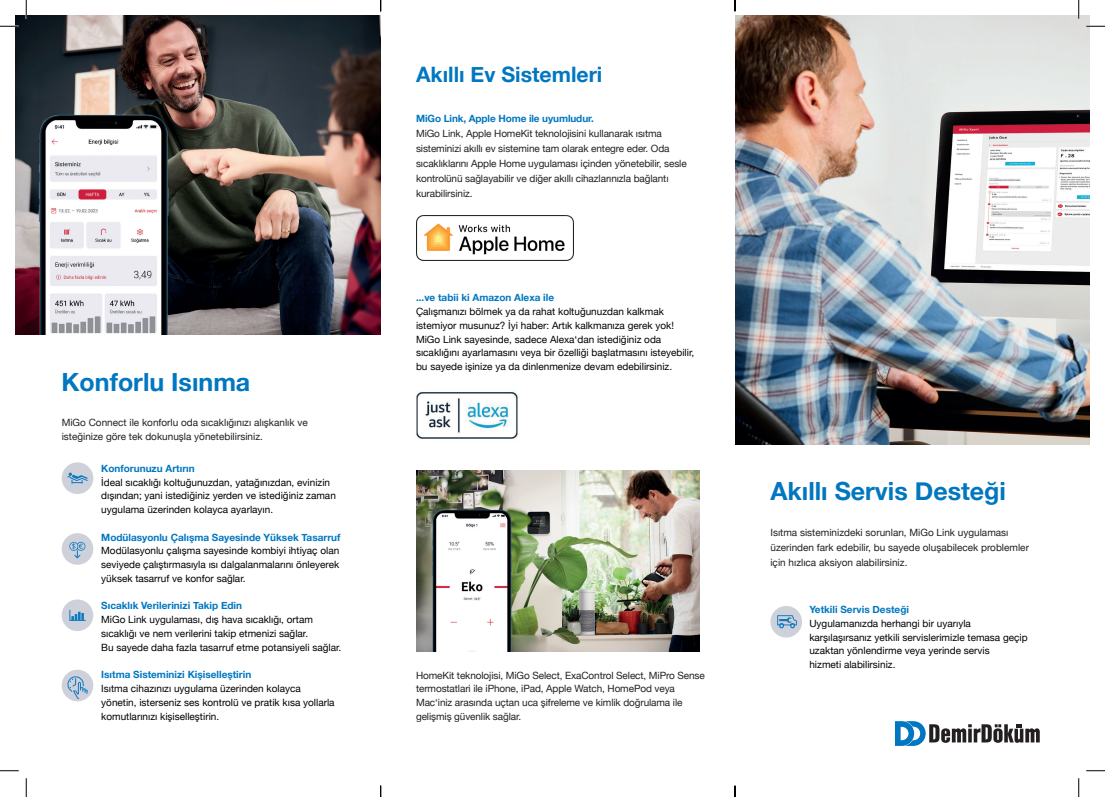
<style>
.page{position:relative;width:1105px;height:797px;background:#fff}
.page>*{position:absolute;margin:0;border:0;box-sizing:border-box;transform-origin:0 0}
.t1{font:700 25px "Helvetica Neue";color:#0077c0}
.t2{font:700 21.25px "Helvetica Neue";color:#0077c0}
.t3{font:10px/13.8px "Helvetica Neue";color:#000002}
.t4{font:10px/15px "Helvetica Neue";letter-spacing:-.01em;color:#231f20}
.t5{font:10px/13.8px "Helvetica Neue";color:#020002}
.t6{font:700 10px "Helvetica Neue";color:#0077c0}
</style>
<div class="page">
<img style="left:735px;top:16px;width:354px;height:429px">
<img style="left:16px;top:16px;width:365px;height:318px">
<div style="left:62px;top:669px;width:31px;height:32px;background:#ced1da;border-radius:50%"></div>
<svg style="left:67px;top:676px;width:21px;height:23px"></svg>
<div style="left:62px;top:462px;width:31px;height:32px;background:#ced1da;border-radius:50%"></div>
<svg style="left:67px;top:472px;width:21px;height:12px"></svg>
<div style="left:62px;top:533px;width:31px;height:31px;background:#ced1da;border-radius:50%"></div>
<svg style="left:69px;top:542px;width:16px;height:16px"></svg>
<div style="left:62px;top:599px;width:31px;height:32px;background:#ced1da;border-radius:50%"></div>
<svg style="left:69px;top:609px;width:17px;height:12px"></svg>
<div style="left:770px;top:606px;width:32px;height:31px;background:#ced1da;border-radius:50%"></div>
<svg style="left:777px;top:615px;width:20px;height:13px"></svg>
<img style="left:416px;top:215px;width:158px;height:45px">
<img style="left:416px;top:392px;width:102px;height:47px">
<img style="left:416px;top:470px;width:283px;height:182px">
<svg style="left:895px;top:721px;width:145px;height:25px"></svg>
<svg style="left:0;top:25px;width:19px;height:2px"></svg>
<svg style="left:1086px;top:25px;width:19px;height:2px"></svg>
<svg style="left:0;top:770px;width:19px;height:1px"></svg>
<svg style="left:1086px;top:770px;width:19px;height:1px"></svg>
<svg style="left:25px;top:0;width:2px;height:19px"></svg>
<svg style="left:25px;top:778px;width:2px;height:19px"></svg>
<svg style="left:1078px;top:0;width:1px;height:19px"></svg>
<svg style="left:1078px;top:778px;width:1px;height:19px"></svg>
<svg style="left:380px;top:785px;width:1px;height:12px"></svg>
<svg style="left:734px;top:0;width:2px;height:11px"></svg>
<svg style="left:734px;top:785px;width:2px;height:12px"></svg>
<h1 class="t1" style="left:62px;top:362px;width:190px">Konforlu Isınma</h1>
<p class="t4" style="left:62px;top:416px;width:248px;line-height:13.8px">MiGo Connect ile konforlu oda sıcaklığınızı alışkanlık ve isteğinize göre tek dokunuşla yönetebilirsiniz.</p>
<p class="t6" style="left:101px;top:460px;width:95px">Konforunuzu Artırın</p>
<p class="t3" style="left:101px;top:476px;width:236px">İdeal sıcaklığı koltuğunuzdan, yatağınızdan, evinizin dışından; yani istediğiniz yerden ve istediğiniz zaman uygulama üzerinden kolayca ayarlayın.</p>
<p class="t6" style="left:101px;top:529px;width:241px">Modülasyonlu Çalışma Sayesinde Yüksek Tasarruf</p>
<p class="t3" style="left:101px;top:544px;width:240px;text-align:justify">Modülasyonlu çalışma sayesinde kombiyi ihtiyaç olan seviyede çalıştırmasıyla ısı dalgalanmalarını önleyerek yüksek tasarruf ve konfor sağlar.</p>
<p class="t6" style="left:101px;top:598px;width:142px">Sıcaklık Verilerinizi Takip Edin</p>
<p class="t3" style="left:101px;top:613px;width:242px">MiGo Link uygulaması, dış hava sıcaklığı, ortam sıcaklığı ve nem verilerini takip etmenizi sağlar.<br>Bu sayede daha fazla tasarruf etme potansiyeli sağlar.</p>
<p class="t6" style="left:101px;top:666px;width:152px">Isıtma Sisteminizi Kişiselleştirin</p>
<p class="t3" style="left:101px;top:682px;width:235px">Isıtma cihazınızı uygulama üzerinden kolayca yönetin, isterseniz ses kontrolü ve pratik kısa yollarla komutlarınızı kişiselleştirin.</p>
<h2 class="t2" style="left:416px;top:58px;width:188px">Akıllı Ev Sistemleri</h2>
<p class="t6" style="left:416px;top:110px;width:179px">MiGo Link, Apple Home ile uyumludur.</p>
<p class="t4" style="left:416px;top:126px;width:272px">MiGo Link, Apple HomeKit teknolojisini kullanarak ısıtma sisteminizi akıllı ev sistemine tam olarak entegre eder. Oda sıcaklıklarını Apple Home uygulaması içinden yönetebilir, sesle kontrolünü sağlayabilir ve diğer akıllı cihazlarınızla bağlantı kurabilirsiniz.</p>
<p class="t6" style="left:416px;top:290px;width:140px">...ve tabii ki Amazon Alexa ile</p>
<p class="t5" style="left:416px;top:305px;width:280px">Çalışmanızı bölmek ya da rahat koltuğunuzdan kalkmak istemiyor musunuz? İyi haber: Artık kalkmanıza gerek yok!<br>MiGo Link sayesinde, sadece Alexa‘dan istediğiniz oda sıcaklığını ayarlamasını veya bir özelliği başlatmasını isteyebilir, bu sayede işinize ya da dinlenmenize devam edebilirsiniz.</p>
<p class="t4" style="left:416px;top:668px;width:290px;line-height:13.8px">HomeKit teknolojisi, MiGo Select, ExaControl Select, MiPro Sense termostatlari ile iPhone, iPad, Apple Watch, HomePod veya Mac‘iniz arasında uçtan uca şifreleme ve kimlik doğrulama ile gelişmiş güvenlik sağlar.</p>
<h1 class="t1" style="left:770px;top:471px;width:237px">Akıllı Servis Desteği</h1>
<p class="t4" style="left:770px;top:525px;width:260px">Isıtma sisteminizdeki sorunları, MiGo Link uygulaması üzerinden fark edebilir, bu sayede oluşabilecek problemler için hızlıca aksiyon alabilirsiniz.</p>
<p class="t6" style="left:809px;top:601px;width:101px">Yetkili Servis Desteği</p>
<p class="t3" style="left:809px;top:617px;width:220px">Uygulamanızda herhangi bir uyarıyla karşılaşırsanız yetkili servislerimizle temasa geçip uzaktan yönlendirme veya yerinde servis<br>hizmeti alabilirsiniz.</p>
</div>
